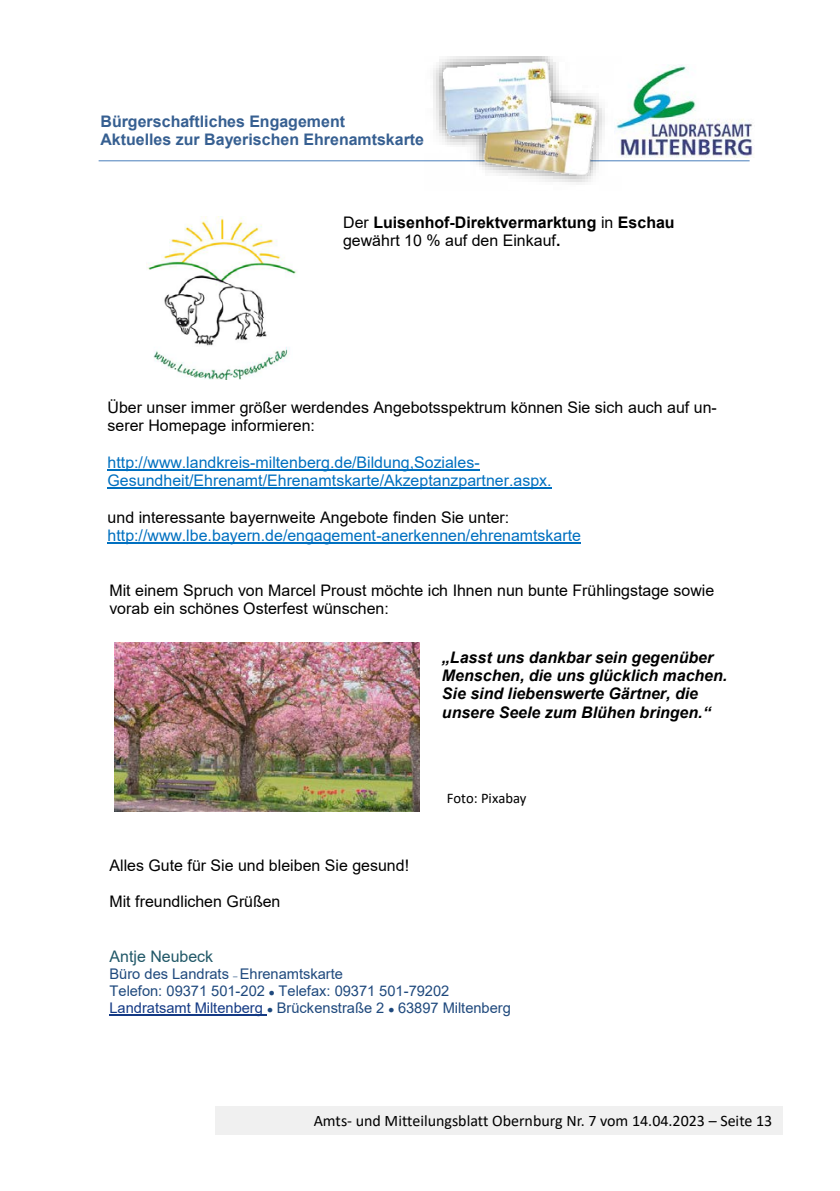
<style>
.page{position:relative;width:840px;height:1191px;background:#fff}
.page>*{position:absolute;margin:0;border:0;box-sizing:border-box;transform-origin:0 0}
.t1{font:16px/18.4px "Arial";color:#000}
.t2{font:16px/18.4px "Arial";color:#0070c0}
.t3{font:italic 700 16px/18.4px "Arial";color:#000}
.t4{font:700 16px/18.4px "Arial";color:#365f91}
.t5{font:700 16px/18.4px "Arial";color:#000}
.t6{font:16px "Calibri";color:#000}
.t7{font:16px "Arial";color:#215868}
.t8{font:14.6px/16.8px "Arial";color:#1f497d}
.t9{font:14.6px "Calibri";color:#000}
.s1{font-weight:400}
.s2{font-size:8px}
.s3{color:#133984}
</style>
<div class="page">
<div style="left:215px;top:1106px;width:567px;height:28px;background:#f0f0f0"></div>
<hr style="left:99px;top:160px;width:650px;height:1px;background:#4a7ebb">
<img style="left:424px;top:57px;width:197px;height:125px">
<img style="left:436px;top:60px;width:167px;height:117px">
<img style="left:614px;top:65px;width:140px;height:93px">
<hr style="left:107px;top:469px;width:373px;height:1px;background:#0070c0">
<hr style="left:107px;top:488px;width:444px;height:1px;background:#0070c0">
<hr style="left:107px;top:542px;width:474px;height:2px;background:#0070c0">
<hr style="left:109px;top:1014px;width:158px;height:1px;background:#133984">
<img style="left:146px;top:216px;width:151px;height:163px">
<img style="left:115px;top:642px;width:304px;height:169px">
<p class="t4" style="left:100px;top:112px;width:325px">Bürgerschaftliches Engagement<br>Aktuelles zur Bayerischen Ehrenamtskarte</p>
<p class="t5" style="left:343px;top:213px;width:333px"><span class="s1">Der</span> Luisenhof-Direktvermarktung <span class="s1">in</span> Eschau <span class="s1">gewährt 10 % auf den Einkauf</span>.</p>
<p class="t1" style="left:107px;top:398px;width:610px">Über unser immer größer werdendes Angebotsspektrum können Sie sich auch auf un&shy;serer Homepage informieren:</p>
<p class="t2" style="left:107px;top:453px;width:445px">http://www.landkreis-miltenberg.de/Bildung,Soziales-<br>Gesundheit/Ehrenamt/Ehrenamtskarte/Akzeptanzpartner.aspx.</p>
<p class="t1" style="left:107px;top:507px;width:403px">und interessante bayernweite Angebote finden Sie unter:</p>
<p class="t2" style="left:107px;top:526px;width:475px">http://www.lbe.bayern.de/engagement-anerkennen/ehrenamtskarte</p>
<p class="t1" style="left:109px;top:581px;width:606px">Mit einem Spruch von Marcel Proust möchte ich Ihnen nun bunte Frühlingstage sowie vorab ein schönes Osterfest wünschen:</p>
<p class="t3" style="left:441px;top:648px;width:286px">„Lasst uns dankbar sein gegenüber Menschen, die uns glücklich machen.<br>Sie sind liebenswerte Gärtner, die unsere Seele zum Blühen bringen.“</p>
<p class="t1" style="left:109px;top:856px;width:301px">Alles Gute für Sie und bleiben Sie gesund!</p>
<p class="t1" style="left:109px;top:892px;width:172px">Mit freundlichen Grüßen</p>
<p class="t9" style="left:446px;top:788px;width:81px">Foto: Pixabay</p>
<p class="t7" style="left:109px;top:945px;width:105px">Antje Neubeck</p>
<p class="t8" style="left:109px;top:965px;width:402px">Büro des Landrats <span class="s2">–</span> Ehrenamtskarte<br>Telefon: 09371 501-202 ● Telefax: 09371 501-79202<br><span class="s3">Landratsamt Miltenberg</span> ● Brückenstraße 2 ● 63897 Miltenberg</p>
<p class="t6" style="left:313px;top:1109px;width:460px">Amts- und Mitteilungsblatt Obernburg Nr. 7 vom 14.04.2023 – Seite 13</p>
</div>
